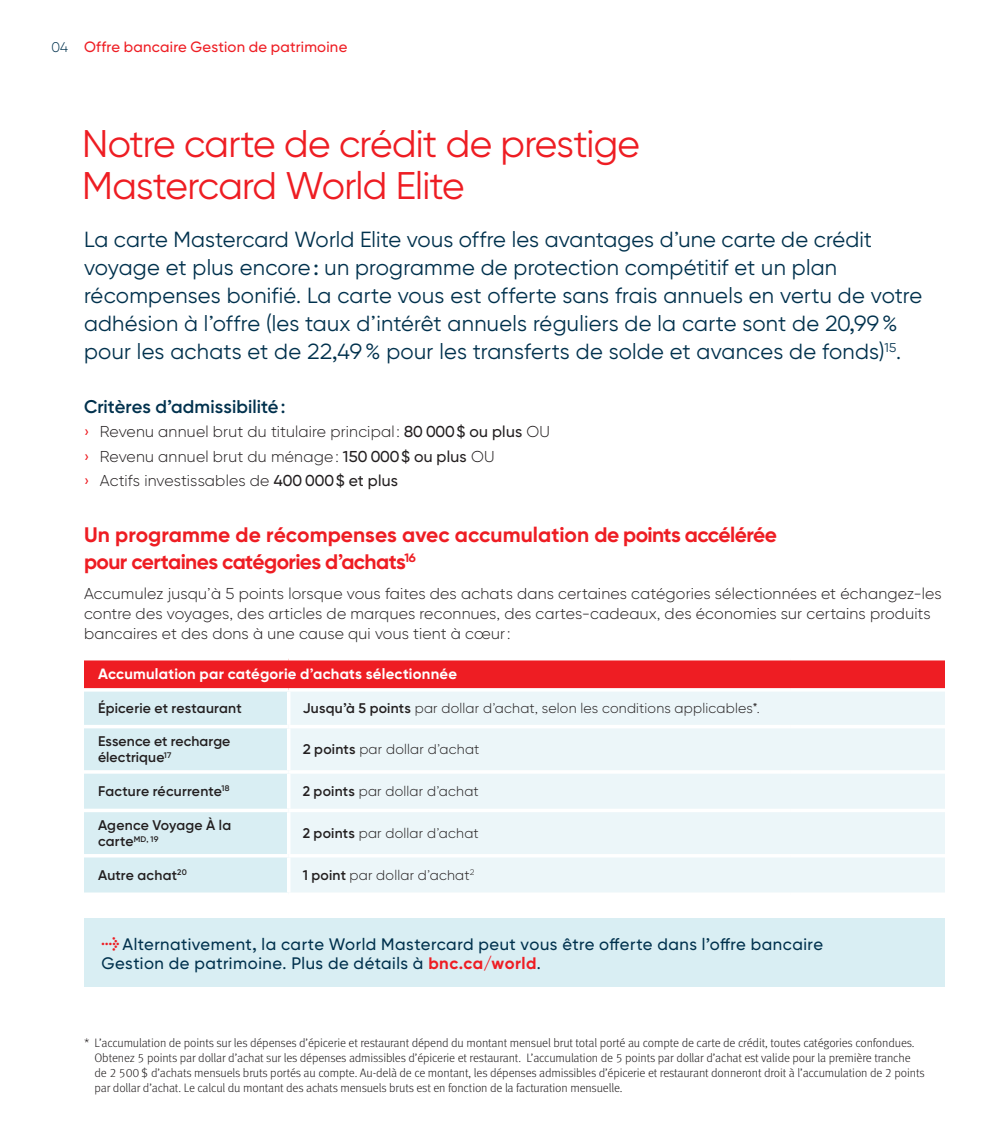
<style>
.page{position:relative;width:1008px;height:1134px;background:#fff}
.page>*{position:absolute;margin:0;border:0;box-sizing:border-box;transform-origin:0 0}
.t1{font:38.5px/42px "Gilroy BN";letter-spacing:-.02em;color:#ee1d23}
.t2{font:21.88px/28px "Gilroy BN";letter-spacing:.01em;color:#00314d}
.t3{font:700 21px/26.2px "Gilroy BN";letter-spacing:-.025em;color:#ee1d23}
.t4{font:600 18.38px "Gilroy BN";letter-spacing:.005em;color:#00314d}
.t5{font:500 16.62px/19.2px "Gilroy BN";letter-spacing:.03em;color:#00314d}
.t6{font:300 15.75px/24.5px "Gilroy BN";letter-spacing:.01em;color:#231f20}
.t7{font:700 14.88px "Gilroy BN";letter-spacing:.015em;color:#fff}
.t8{font:500 14.88px "Gilroy BN";letter-spacing:.015em;color:#ee1d23}
.t9{font:300 14px "Gilroy BN";letter-spacing:.015em;color:#231f20}
.t10{font:600 14px/16.6px "Gilroy BN";letter-spacing:.01em;color:#231f20}
.t11{font:300 12.25px/14.9px "Meta OT";letter-spacing:-.01em;color:#231f20}
.s1{font-weight:300;font-size:14px;color:#00314d}
.s2{font-weight:400;color:#ee1d23}
.s3{font-weight:500}
.s4{font-weight:600}
.s5{font-family:"Meta OT";font-weight:700;font-size:14.88px;color:#ee1d23}
.s6{font-weight:700;color:#ee1d23}
</style>
<div class="page">
<div style="left:84px;top:919px;width:861px;height:68px;background:#d9eef3"></div>
<svg style="left:84px;top:660px;width:861px;height:233px;background:#e19ea3"></svg>
<div style="left:290px;top:692px;width:655px;height:201px;background:#ecf6f9"></div>
<svg style="left:84px;top:688px;width:205px;height:4px"></svg>
<svg style="left:289px;top:688px;width:501px;height:4px"></svg>
<svg style="left:790px;top:688px;width:155px;height:4px"></svg>
<hr style="left:289px;top:725px;width:501px;height:3px;background:#fff">
<hr style="left:790px;top:725px;width:155px;height:3px;background:#fff">
<hr style="left:289px;top:770px;width:501px;height:4px;background:#fff">
<hr style="left:790px;top:770px;width:155px;height:4px;background:#fff">
<hr style="left:289px;top:809px;width:501px;height:3px;background:#fff">
<hr style="left:790px;top:809px;width:155px;height:3px;background:#fff">
<hr style="left:289px;top:854px;width:501px;height:4px;background:#fff">
<hr style="left:790px;top:854px;width:155px;height:4px;background:#fff">
<hr style="left:287px;top:692px;width:3px;height:33px;background:#fff">
<hr style="left:287px;top:728px;width:3px;height:42px;background:#fff">
<hr style="left:287px;top:774px;width:3px;height:35px;background:#fff">
<hr style="left:287px;top:812px;width:3px;height:42px;background:#fff">
<hr style="left:287px;top:858px;width:3px;height:35px;background:#fff">
<hr style="left:84px;top:725px;width:205px;height:3px;background:#fff">
<hr style="left:84px;top:770px;width:205px;height:4px;background:#f8fcfd">
<hr style="left:84px;top:809px;width:205px;height:3px;background:#fff">
<svg style="left:84px;top:854px;width:205px;height:4px"></svg>
<p class="t8" style="left:52px;top:38px;width:297px"><span class="s1">04</span> Offre bancaire Gestion de patrimoine</p>
<h1 class="t1" style="left:82px;top:122px;width:559px">Notre carte de crédit de prestige<br>Mastercard World Elite</h1>
<p class="t2" style="left:84px;top:225px;width:840px">La carte Mastercard World Elite vous offre les avantages d’une carte de crédit voyage et plus encore: un programme de protection compétitif et un plan récompenses bonifié. La carte vous est offerte sans frais annuels en vertu de votre adhésion à l’offre (les taux d’intérêt annuels réguliers de la carte sont de 20,99 % pour les achats et de 22,49 % pour les transferts de solde et avances de fonds)<sup>15</sup>.</p>
<h3 class="t4" style="left:84px;top:395px;width:203px">Critères d’admissibilité:</h3>
<p class="t6" style="left:84px;top:419px;width:468px"><span class="s2">›</span> Revenu annuel brut du titulaire principal : <span class="s3">80 000$ ou plus</span> OU <span class="s2">›</span> Revenu annuel brut du ménage: <span class="s3">150 000$ ou plus</span> OU<br><span class="s2">›</span> Actifs investissables de <span class="s3">400 000$ et plus</span></p>
<h3 class="t3" style="left:84px;top:522px;width:695px">Un programme de récompenses avec accumulation de points accélérée pour certaines catégories d’achats<sup>16</sup></h3>
<p class="t6" style="left:84px;top:583px;width:859px;line-height:20.1px">Accumulez jusqu’à 5 points lorsque vous faites des achats dans certaines catégories sélectionnées et échangez-les contre des voyages, des articles de marques reconnues, des cartes-cadeaux, des économies sur certains produits bancaires et des dons à une cause qui vous tient à cœur:</p>
<p class="t7" style="left:98px;top:665px;width:361px">Accumulation par catégorie d’achats sélectionnée</p>
<p class="t10" style="left:98px;top:700px;width:145px">Épicerie et restaurant</p>
<p class="t9" style="left:303px;top:700px;width:459px"><span class="s4">Jusqu’à 5 points</span> par dollar d’achat, selon les conditions applicables*.</p>
<p class="t10" style="left:98px;top:732px;width:134px">Essence et recharge électrique<sup>17</sup></p>
<p class="t9" style="left:303px;top:741px;width:178px"><span class="s4">2 points</span> par dollar d’achat</p>
<p class="t10" style="left:98px;top:783px;width:133px">Facture récurrente<sup>18</sup></p>
<p class="t9" style="left:303px;top:782px;width:178px"><span class="s4">2 points</span> par dollar d’achat</p>
<p class="t10" style="left:98px;top:816px;width:135px">Agence Voyage À la carte<sup>MD,</sup> <sup>19</sup></p>
<p class="t9" style="left:303px;top:824px;width:178px"><span class="s4">2 points</span> par dollar d’achat</p>
<p class="t10" style="left:98px;top:866px;width:90px">Autre achat<sup>20</sup></p>
<p class="t9" style="left:303px;top:866px;width:173px"><span class="s4">1 point</span> par dollar d’achat<sup>2</sup></p>
<h3 class="t5" style="left:102px;top:934px;width:723px"><span class="s5">→</span> Alternativement, la carte World Mastercard peut vous être offerte dans l’offre bancaire<br>Gestion de patrimoine. Plus de détails à <span class="s6">bnc.ca/world</span>.</h3>
<p class="t11" style="left:94px;top:1036px;width:832px;text-indent:-10px">* L’accumulation de points sur les dépenses d’épicerie et restaurant dépend du montant mensuel brut total porté au compte de carte de crédit, toutes catégories confondues.<br>Obtenez 5 points par dollar d’achat sur les dépenses admissibles d’épicerie et restaurant. L’accumulation de 5 points par dollar d’achat est valide pour la première tranche de 2 500$ d’achats mensuels bruts portés au compte. Au-delà de ce montant, les dépenses admissibles d’épicerie et restaurant donneront droit à l’accumulation de 2 points par dollar d’achat. Le calcul du montant des achats mensuels bruts est en fonction de la facturation mensuelle.</p>
</div>
